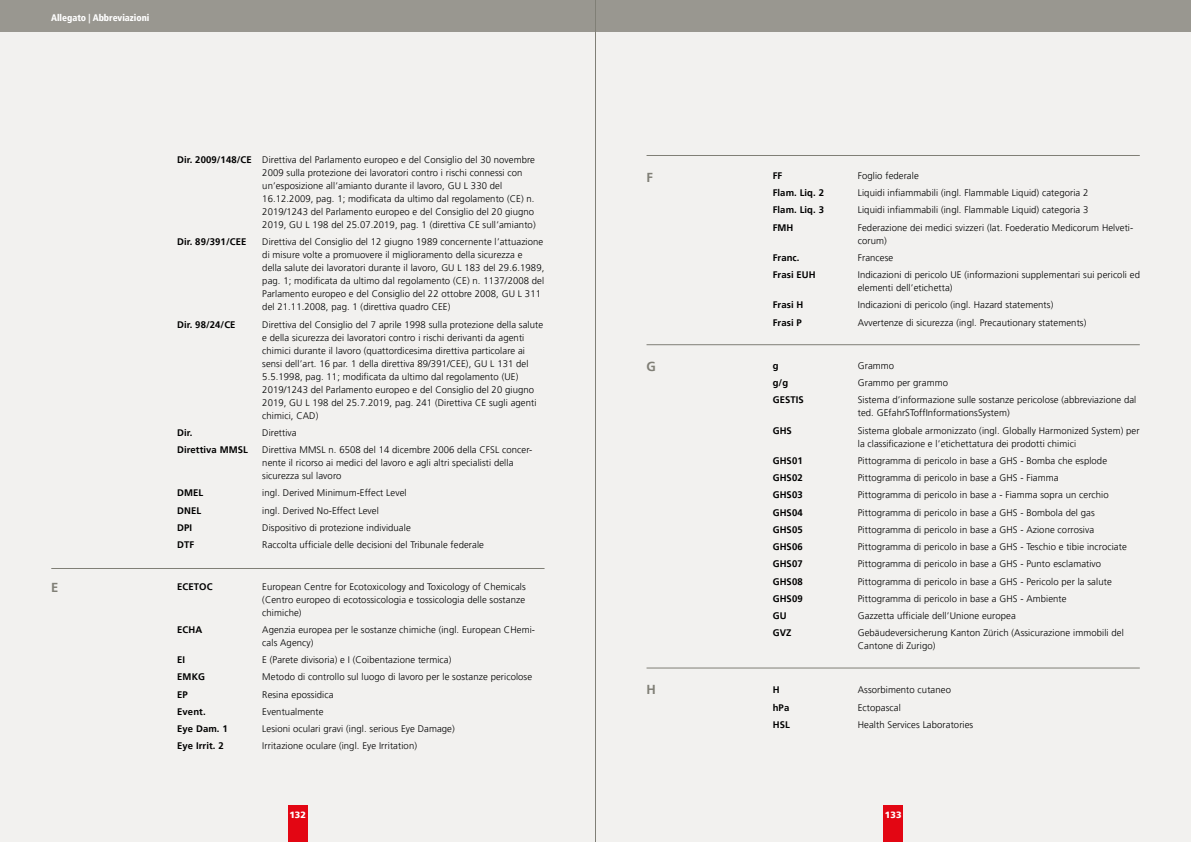
<style>
.page{position:relative;width:1191px;height:842px;background:#f2f1ef}
.page>*{position:absolute;margin:0;border:0;box-sizing:border-box;transform-origin:0 0}
.H4_Auszeichnung_Anhang{font:700 13px "Frutiger LT Pro";color:#807f76}
.Abkürzungen{font:300 9.5px/13px "Frutiger LT Pro";letter-spacing:.01em;color:#000}
.Abkürzungen-2{font:700 9.5px "Frutiger LT Pro";letter-spacing:.01em;color:#000}
.t1{font:900 condensed 9.5px "Frutiger LT Pro";color:#fff}
.t2{font:900 9px "Frutiger LT Pro";color:#fff}
.s1{font-weight:700}
</style>
<div class="page">
<div style="left:288px;top:805px;width:20px;height:37px;background:#e30613"></div>
<div style="left:883px;top:805px;width:20px;height:37px;background:#e30613"></div>
<div style="left:0;top:0;width:1191px;height:32px;background:#999790"></div>
<hr style="left:51px;top:568px;width:493px;height:1px;background:#807f76">
<hr style="left:646px;top:155px;width:493px;height:1px;background:#807f76">
<hr style="left:646px;top:344px;width:493px;height:1px;background:#807f76">
<hr style="left:646px;top:667px;width:493px;height:1px;background:#807f76">
<hr style="left:595px;top:0;width:1px;height:842px;background:#807f76">
<p class="t1" style="left:51px;top:12px;width:100px">Allegato | Abbreviazioni</p>
<h4 class="H4_Auszeichnung_Anhang" style="left:51px;top:579px;width:9px">E</h4>
<p class="Abkürzungen" style="left:262px;top:153px;width:275px;text-indent:-85px"><span class="s1">Dir. 2009/148/CE</span> Direttiva del Parlamento europeo e del Consiglio del 30 novembre 2009 sulla protezione dei lavoratori contro i rischi connessi con un’esposizione all’amianto durante il lavoro, GU L 330 del 16.12.2009, pag. 1; modificata da ultimo dal regolamento (CE) n.<br>2019/1243 del Parlamento europeo e del Consiglio del 20 giugno 2019, GU L 198 del 25.07.2019, pag. 1 (direttiva CE sull’amianto)</p>
<p class="Abkürzungen-2" style="left:177px;top:236px;width:71px">Dir. 89/391/CEE</p>
<p class="Abkürzungen" style="left:262px;top:236px;width:283px">Direttiva del Consiglio del 12 giugno 1989 concernente l’attuazione di misure volte a promuovere il miglioramento della sicurezza e<br>della salute dei lavoratori durante il lavoro, GU L 183 del 29.6.1989, pag. 1; modificata da ultimo dal regolamento (CE) n. 1137/2008 del Parlamento europeo e del Consiglio del 22 ottobre 2008, GU L 311 del 21.11.2008, pag. 1 (direttiva quadro CEE)</p>
<p class="Abkürzungen-2" style="left:177px;top:319px;width:60px">Dir. 98/24/CE</p>
<p class="Abkürzungen" style="left:262px;top:318px;width:282px">Direttiva del Consiglio del 7 aprile 1998 sulla protezione della salute e della sicurezza dei lavoratori contro i rischi derivanti da agenti chimici durante il lavoro (quattordicesima direttiva particolare ai sensi dell’art. 16 par. 1 della direttiva 89/391/CEE), GU L 131 del 5.5.1998, pag. 11; modificata da ultimo dal regolamento (UE)<br>2019/1243 del Parlamento europeo e del Consiglio del 20 giugno 2019, GU L 198 del 25.7.2019, pag. 241 (Direttiva CE sugli agenti chimici, CAD)</p>
<p class="Abkürzungen-2" style="left:177px;top:427px;width:17px">Dir.</p>
<p class="Abkürzungen" style="left:262px;top:426px;width:36px">Direttiva</p>
<p class="Abkürzungen-2" style="left:177px;top:444px;width:72px">Direttiva MMSL</p>
<p class="Abkürzungen" style="left:262px;top:443px;width:271px">Direttiva MMSL n. 6508 del 14 dicembre 2006 della CFSL concer&shy;nente il ricorso ai medici del lavoro e agli altri specialisti della sicurezza sul lavoro</p>
<p class="Abkürzungen-2" style="left:177px;top:487px;width:28px">DMEL</p>
<p class="Abkürzungen" style="left:262px;top:487px;width:146px">ingl. Derived Minimum-Effect Level</p>
<p class="Abkürzungen-2" style="left:177px;top:505px;width:26px">DNEL</p>
<p class="Abkürzungen" style="left:262px;top:504px;width:118px">ingl. Derived No-Effect Level</p>
<p class="Abkürzungen-2" style="left:177px;top:522px;width:16px">DPI</p>
<p class="Abkürzungen" style="left:262px;top:521px;width:150px">Dispositivo di protezione individuale</p>
<p class="Abkürzungen-2" style="left:177px;top:539px;width:19px">DTF</p>
<p class="Abkürzungen" style="left:262px;top:538px;width:223px">Raccolta ufficiale delle decisioni del Tribunale federale</p>
<p class="Abkürzungen-2" style="left:177px;top:581px;width:37px">ECETOC</p>
<p class="Abkürzungen" style="left:262px;top:580px;width:265px;text-align:justify">European Centre for Ecotoxicology and Toxicology of Chemicals (Centro europeo di ecotossicologia e tossicologia delle sostanze chimiche)</p>
<p class="Abkürzungen-2" style="left:177px;top:624px;width:27px">ECHA</p>
<p class="Abkürzungen" style="left:262px;top:623px;width:274px">Agenzia europea per le sostanze chimiche (ingl. European CHemi&shy;cals Agency)</p>
<p class="Abkürzungen-2" style="left:177px;top:654px;width:10px">EI</p>
<p class="Abkürzungen" style="left:262px;top:653px;width:191px">E (Parete divisoria) e I (Coibentazione termica)</p>
<p class="Abkürzungen-2" style="left:177px;top:671px;width:29px">EMKG</p>
<p class="Abkürzungen" style="left:262px;top:671px;width:271px">Metodo di controllo sul luogo di lavoro per le sostanze pericolose</p>
<p class="Abkürzungen-2" style="left:177px;top:689px;width:12px">EP</p>
<p class="Abkürzungen" style="left:262px;top:688px;width:73px">Resina epossidica</p>
<p class="Abkürzungen-2" style="left:177px;top:706px;width:30px">Event.</p>
<p class="Abkürzungen" style="left:262px;top:705px;width:63px">Eventualmente</p>
<p class="Abkürzungen-2" style="left:177px;top:723px;width:52px">Eye Dam. 1</p>
<p class="Abkürzungen" style="left:262px;top:722px;width:194px">Lesioni oculari gravi (ingl. serious Eye Damage)</p>
<p class="Abkürzungen-2" style="left:177px;top:740px;width:48px">Eye Irrit. 2</p>
<p class="Abkürzungen" style="left:262px;top:740px;width:156px">Irritazione oculare (ingl. Eye Irritation)</p>
<h4 class="H4_Auszeichnung_Anhang" style="left:646px;top:169px;width:8px">F</h4>
<h4 class="H4_Auszeichnung_Anhang" style="left:646px;top:358px;width:11px">G</h4>
<h4 class="H4_Auszeichnung_Anhang" style="left:646px;top:682px;width:11px">H</h4>
<p class="Abkürzungen-2" style="left:772px;top:170px;width:11px">FF</p>
<p class="Abkürzungen" style="left:857px;top:169px;width:62px">Foglio federale</p>
<p class="Abkürzungen-2" style="left:772px;top:187px;width:53px">Flam. Liq. 2</p>
<p class="Abkürzungen" style="left:857px;top:186px;width:232px">Liquidi infiammabili (ingl. Flammable Liquid) categoria 2</p>
<p class="Abkürzungen-2" style="left:772px;top:204px;width:53px">Flam. Liq. 3</p>
<p class="Abkürzungen" style="left:857px;top:204px;width:232px">Liquidi infiammabili (ingl. Flammable Liquid) categoria 3</p>
<p class="Abkürzungen-2" style="left:772px;top:222px;width:22px">FMH</p>
<p class="Abkürzungen" style="left:857px;top:221px;width:277px">Federazione dei medici svizzeri (lat. Foederatio Medicorum Helveti&shy;corum)</p>
<p class="Abkürzungen-2" style="left:772px;top:252px;width:28px">Franc.</p>
<p class="Abkürzungen" style="left:857px;top:251px;width:37px">Francese</p>
<p class="Abkürzungen-2" style="left:772px;top:269px;width:44px">Frasi EUH</p>
<p class="Abkürzungen" style="left:857px;top:268px;width:284px">Indicazioni di pericolo UE (informazioni supplementari sui pericoli ed elementi dell’etichetta)</p>
<p class="Abkürzungen-2" style="left:772px;top:299px;width:32px">Frasi H</p>
<p class="Abkürzungen" style="left:857px;top:299px;width:197px">Indicazioni di pericolo (ingl. Hazard statements)</p>
<p class="Abkürzungen-2" style="left:772px;top:317px;width:31px">Frasi P</p>
<p class="Abkürzungen" style="left:857px;top:316px;width:230px">Avvertenze di sicurezza (ingl. Precautionary statements)</p>
<p class="Abkürzungen-2" style="left:772px;top:360px;width:7px">g</p>
<p class="Abkürzungen" style="left:857px;top:359px;width:38px">Grammo</p>
<p class="Abkürzungen-2" style="left:772px;top:377px;width:17px">g/g</p>
<p class="Abkürzungen" style="left:857px;top:376px;width:92px">Grammo per grammo</p>
<p class="Abkürzungen-2" style="left:772px;top:394px;width:33px">GESTIS</p>
<p class="Abkürzungen" style="left:857px;top:394px;width:280px">Sistema d’informazione sulle sostanze pericolose (abbreviazione dal ted. GEfahrSToffInformationsSystem)</p>
<p class="Abkürzungen-2" style="left:772px;top:425px;width:21px">GHS</p>
<p class="Abkürzungen" style="left:857px;top:424px;width:283px">Sistema globale armonizzato (ingl. Globally Harmonized System) per la classificazione e l’etichettatura dei prodotti chimici</p>
<p class="Abkürzungen-2" style="left:772px;top:455px;width:31px">GHS01</p>
<p class="Abkürzungen" style="left:857px;top:454px;width:251px">Pittogramma di pericolo in base a GHS - Bomba che esplode</p>
<p class="Abkürzungen-2" style="left:772px;top:472px;width:31px">GHS02</p>
<p class="Abkürzungen" style="left:857px;top:471px;width:202px">Pittogramma di pericolo in base a GHS - Fiamma</p>
<p class="Abkürzungen-2" style="left:772px;top:489px;width:31px">GHS03</p>
<p class="Abkürzungen" style="left:857px;top:489px;width:252px">Pittogramma di pericolo in base a - Fiamma sopra un cerchio</p>
<p class="Abkürzungen-2" style="left:772px;top:507px;width:31px">GHS04</p>
<p class="Abkürzungen" style="left:857px;top:506px;width:238px">Pittogramma di pericolo in base a GHS - Bombola del gas</p>
<p class="Abkürzungen-2" style="left:772px;top:524px;width:31px">GHS05</p>
<p class="Abkürzungen" style="left:857px;top:523px;width:238px">Pittogramma di pericolo in base a GHS - Azione corrosiva</p>
<p class="Abkürzungen-2" style="left:772px;top:541px;width:31px">GHS06</p>
<p class="Abkürzungen" style="left:857px;top:540px;width:270px">Pittogramma di pericolo in base a GHS - Teschio e tibie incrociate</p>
<p class="Abkürzungen-2" style="left:772px;top:558px;width:31px">GHS07</p>
<p class="Abkürzungen" style="left:857px;top:558px;width:245px">Pittogramma di pericolo in base a GHS - Punto esclamativo</p>
<p class="Abkürzungen-2" style="left:772px;top:576px;width:31px">GHS08</p>
<p class="Abkürzungen" style="left:857px;top:575px;width:255px">Pittogramma di pericolo in base a GHS - Pericolo per la salute</p>
<p class="Abkürzungen-2" style="left:772px;top:593px;width:31px">GHS09</p>
<p class="Abkürzungen" style="left:857px;top:592px;width:210px">Pittogramma di pericolo in base a GHS - Ambiente</p>
<p class="Abkürzungen-2" style="left:772px;top:610px;width:15px">GU</p>
<p class="Abkürzungen" style="left:857px;top:609px;width:159px">Gazzetta ufficiale dell’Unione europea</p>
<p class="Abkürzungen-2" style="left:772px;top:627px;width:20px">GVZ</p>
<p class="Abkürzungen" style="left:857px;top:627px;width:267px">Gebäudeversicherung Kanton Zürich (Assicurazione immobili del<br>Cantone di Zurigo)</p>
<p class="Abkürzungen-2" style="left:772px;top:684px;width:8px">H</p>
<p class="Abkürzungen" style="left:857px;top:683px;width:95px">Assorbimento cutaneo</p>
<p class="Abkürzungen-2" style="left:772px;top:701px;width:18px">hPa</p>
<p class="Abkürzungen" style="left:857px;top:701px;width:45px">Ectopascal</p>
<p class="Abkürzungen-2" style="left:772px;top:719px;width:19px">HSL</p>
<p class="Abkürzungen" style="left:857px;top:718px;width:117px">Health Services Laboratories</p>
<p class="t2" style="left:289px;top:809px;width:18px">132</p>
<p class="t2" style="left:885px;top:809px;width:18px">133</p>
</div>
